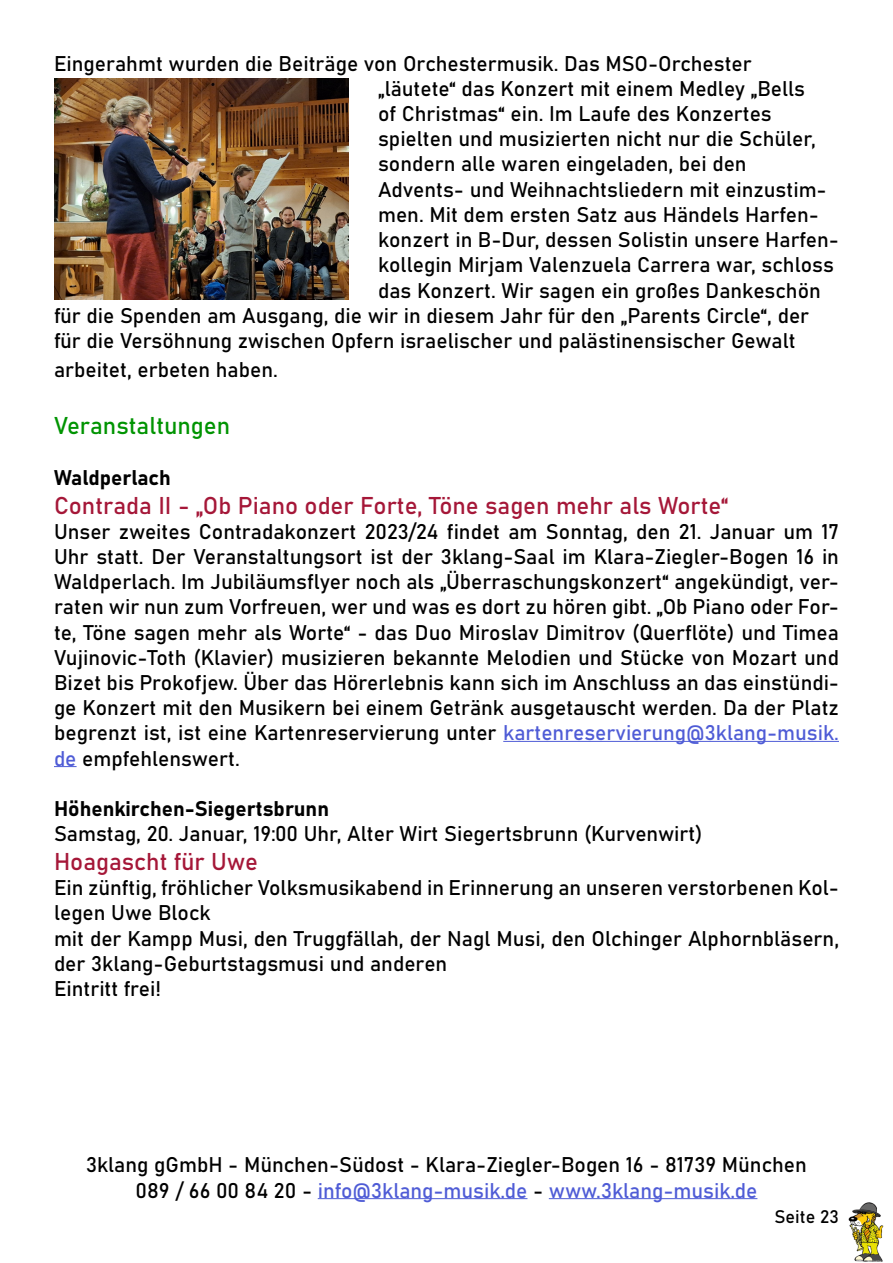
<style>
.page{position:relative;width:893px;height:1263px;background:#fff}
.page>*{position:absolute;margin:0;border:0;box-sizing:border-box;transform-origin:0 0}
.t1{font:24px "Bahnschrift";color:#a51738}
.t2{font:24px "Bahnschrift";color:#009402}
.t3{font:21px/25.2px "Bahnschrift";color:#000}
.t4{font:21px "Bahnschrift";color:#4f5cd6}
.t5{font:18px "Bahnschrift";color:#000}
.s1{color:#4f5cd6}
.s2{color:#000}
</style>
<div class="page">
<hr style="left:503px;top:741px;width:336px;height:1px;background:#4f5cd6">
<svg style="left:54px;top:766px;width:23px;height:1px"></svg>
<hr style="left:318px;top:1198px;width:209px;height:1px;background:#4f5cd6">
<hr style="left:549px;top:1198px;width:208px;height:1px;background:#4f5cd6">
<img style="left:54px;top:79px;width:295px;height:220px">
<img style="left:848px;top:1202px;width:36px;height:60px">
<p class="t3" style="left:54px;top:49px;width:699px">Eingerahmt wurden die Beiträge von Orchestermusik. Das MSO-Orchester</p>
<p class="t3" style="left:378px;top:74px;width:429px">„läutete“ das Konzert mit einem Medley „Bells</p>
<p class="t3" style="left:378px;top:100px;width:395px">of Christmas“ ein. Im Laufe des Konzertes</p>
<p class="t3" style="left:378px;top:125px;width:439px">spielten und musizierten nicht nur die Schüler,</p>
<p class="t3" style="left:378px;top:150px;width:370px">sondern alle waren eingeladen, bei den</p>
<p class="t3" style="left:378px;top:175px;width:450px">Advents- und Weihnachtsliedern mit einzustim-</p>
<p class="t3" style="left:378px;top:200px;width:442px">men. Mit dem ersten Satz aus Händels Harfen-</p>
<p class="t3" style="left:378px;top:226px;width:462px">konzert in B-Dur, dessen Solistin unsere Harfen-</p>
<p class="t3" style="left:378px;top:251px;width:457px">kollegin Mirjam Valenzuela Carrera war, schloss</p>
<p class="t3" style="left:54px;top:276px;width:768px;text-indent:324px">das Konzert. Wir sagen ein großes Dankeschön für die Spenden am Ausgang, die wir in diesem Jahr für den „Parents Circle“, der für die Versöhnung zwischen Opfern israelischer und palästinensischer Gewalt</p>
<p class="t3" style="left:54px;top:355px;width:225px">arbeitet, erbeten haben.</p>
<p class="t2" style="left:54px;top:408px;width:178px">Veranstaltungen</p>
<p class="t3" style="left:54px;top:463px;width:118px">Waldperlach</p>
<p class="t1" style="left:54px;top:487px;width:676px">Contrada II - „Ob Piano oder Forte, Töne sagen mehr als Worte“</p>
<p class="t3" style="left:54px;top:517px;width:786px;text-align:justify">Unser zweites Contradakonzert 2023/24 findet am Sonntag, den 21. Januar um 17<br>Uhr statt. Der Veranstaltungsort ist der 3klang-Saal im Klara-Ziegler-Bogen 16 in Waldperlach. Im Jubiläumsflyer noch als „Überraschungskonzert“ angekündigt, ver&shy;raten wir nun zum Vorfreuen, wer und was es dort zu hören gibt. „Ob Piano oder For&shy;te, Töne sagen mehr als Worte“ - das Duo Miroslav Dimitrov (Querflöte) und Timea Vujinovic-Toth (Klavier) musizieren bekannte Melodien und Stücke von Mozart und Bizet bis Prokofjew. Über das Hörerlebnis kann sich im Anschluss an das einstündi&shy;ge Konzert mit den Musikern bei einem Getränk ausgetauscht werden. Da der Platz begrenzt ist, ist eine Kartenreservierung unter <span class="s1">kartenreservierung@3klang-musik. de</span> empfehlenswert.</p>
<p class="t3" style="left:54px;top:794px;width:277px">Höhenkirchen-Siegertsbrunn</p>
<p class="t3" style="left:54px;top:820px;width:650px">Samstag, 20. Januar, 19:00 Uhr, Alter Wirt Siegertsbrunn (Kurvenwirt)</p>
<p class="t1" style="left:54px;top:843px;width:206px">Hoagascht für Uwe</p>
<p class="t3" style="left:54px;top:874px;width:786px">Ein zünftig, fröhlicher Volksmusikabend in Erinnerung an unseren verstorbenen Kol&shy;legen Uwe Block</p>
<p class="t3" style="left:54px;top:924px;width:787px">mit der Kampp Musi, den Truggfällah, der Nagl Musi, den Olchinger Alphornbläsern, der 3klang-Geburtstagsmusi und anderen</p>
<p class="t3" style="left:54px;top:974px;width:109px">Eintritt frei!</p>
<p class="t3" style="left:86px;top:1151px;width:722px">3klang gGmbH - München-Südost - Klara-Ziegler-Bogen 16 - 81739 München</p>
<p class="t4" style="left:136px;top:1174px;width:623px"><span class="s2">089 / 66 00 84 20 -</span> info@3klang-musik.de <span class="s2">-</span> www.3klang-musik.de</p>
<p class="t5" style="left:774px;top:1203px;width:66px">Seite 23</p>
</div>
